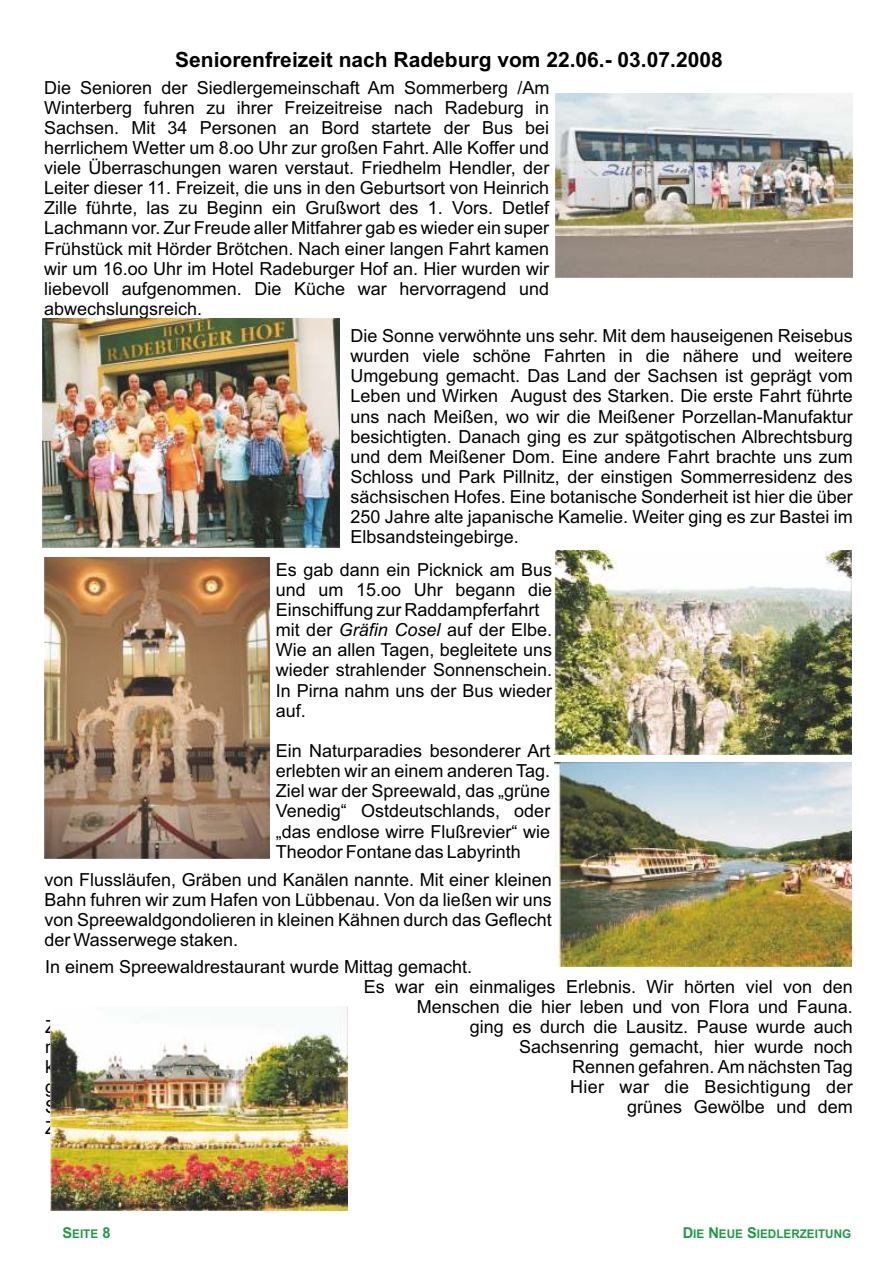
<style>
.page{position:relative;width:893px;height:1263px;background:#fff}
.page>*{position:absolute;margin:0;border:0;box-sizing:border-box;transform-origin:0 0}
.t1{font:700 21px "Arial";color:#000}
.t2{font:18px/20.1px "Arial";color:#000;text-align:justify}
.t3{font:18px "Arial";letter-spacing:.02em;color:#000}
.t4{font:700 12px "Arial";color:#239946}
.s1{font-style:italic}
.s2{font-size:15px}
</style>
<div class="page">
<img style="left:42px;top:318px;width:298px;height:230px">
<img style="left:554px;top:762px;width:298px;height:205px">
<img style="left:554px;top:551px;width:298px;height:204px">
<img style="left:44px;top:558px;width:226px;height:300px">
<img style="left:50px;top:1007px;width:298px;height:204px">
<img style="left:555px;top:94px;width:298px;height:183px">
<p class="t1" style="left:175px;top:52px;width:549px">Seniorenfreizeit nach Radeburg vom 22.06.- 03.07.2008</p>
<p class="t2" style="left:44px;top:79px;width:507px">Die Senioren der Siedlergemeinschaft Am Sommerberg /Am Winterberg fuhren zu ihrer Freizeitreise nach Radeburg in Sachsen. Mit 34 Personen an Bord startete der Bus bei herrlichem Wetter um 8.oo Uhr zur großen Fahrt. Alle Koffer und viele Überraschungen waren verstaut. Friedhelm Hendler, der Leiter dieser 11. Freizeit, die uns in den Geburtsort von Heinrich Zille führte, las zu Beginn ein Grußwort des 1. Vors. Detlef Lachmann vor. Zur Freude aller Mitfahrer gab es wieder ein super Frühstück mit Hörder Brötchen. Nach einer langen Fahrt kamen wir um 16.oo Uhr im Hotel Radeburger Hof an. Hier wurden wir liebevoll aufgenommen. Die Küche war hervorragend und abwechslungsreich.</p>
<p class="t2" style="left:351px;top:327px;width:504px">Die Sonne verwöhnte uns sehr. Mit dem hauseigenen Reisebus wurden viele schöne Fahrten in die nähere und weitere Umgebung gemacht. Das Land der Sachsen ist geprägt vom Leben und Wirken August des Starken. Die erste Fahrt führte uns nach Meißen, wo wir die Meißener Porzellan-Manufaktur besichtigten. Danach ging es zur spätgotischen Albrechtsburg und dem Meißener Dom. Eine andere Fahrt brachte uns zum Schloss und Park Pillnitz, der einstigen Sommerresidenz des sächsischen Hofes. Eine botanische Sonderheit ist hier die über 250 Jahre alte japanische Kamelie. Weiter ging es zur Bastei im Elbsandsteingebirge.</p>
<p class="t2" style="left:276px;top:561px;width:278px;text-align:left">Es gab dann ein Picknick am Bus und um 15.oo Uhr begann die<br>Einschiffung zur Raddampferfahrt mit der <span class="s1">Gräfin Cosel</span> auf der Elbe.<br>Wie an allen Tagen, begleitete uns wieder strahlender Sonnenschein.<br>In Pirna nahm uns der Bus wieder auf.</p>
<p class="t2" style="left:276px;top:742px;width:276px">Ein Naturparadies besonderer Art erlebten wir an einem anderen Tag.<br>Ziel war der Spreewald, das „grüne Venedig“ Ostdeutschlands, oder „das endlose wirre Flußrevier“ wie Theodor Fontane das Labyrinth</p>
<p class="t2" style="left:45px;top:871px;width:509px">von Flussläufen, Gräben und Kanälen nannte. Mit einer kleinen Bahn fuhren wir zum Hafen von Lübbenau. Von da ließen wir uns von Spreewaldgondolieren in kleinen Kähnen durch das Geflecht der Wasserwege staken.</p>
<p class="t2" style="left:45px;top:958px;width:429px">In einem Spreewaldrestaurant wurde Mittag gemacht.</p>
<p class="t2" style="left:364px;top:978px;width:491px">Es war ein einmaliges Erlebnis. Wir hörten viel von den</p>
<p class="t2" style="left:417px;top:998px;width:438px">Menschen die hier leben und von Flora und Fauna.</p>
<p class="t2" style="left:470px;top:1018px;width:384px">ging es durch die Lausitz. Pause wurde auch</p>
<p class="t2" style="left:519px;top:1038px;width:335px">Sachsenring gemacht, hier wurde noch</p>
<p class="t2" style="left:572px;top:1058px;width:282px">Rennen gefahren. Am nächsten Tag</p>
<p class="t3" style="left:570px;top:1080px;width:284px">Hier war die Besichtigung der</p>
<p class="t2" style="left:627px;top:1099px;width:227px">grünes Gewölbe und dem</p>
<p class="t4" style="left:62px;top:1229px;width:50px"><span class="s2">S</span>EITE <span class="s2">8</span></p>
<p class="t4" style="left:683px;top:1229px;width:170px"><span class="s2">D</span>IE <span class="s2">N</span>EUE <span class="s2">S</span>IEDLERZEITUNG</p>
</div>
